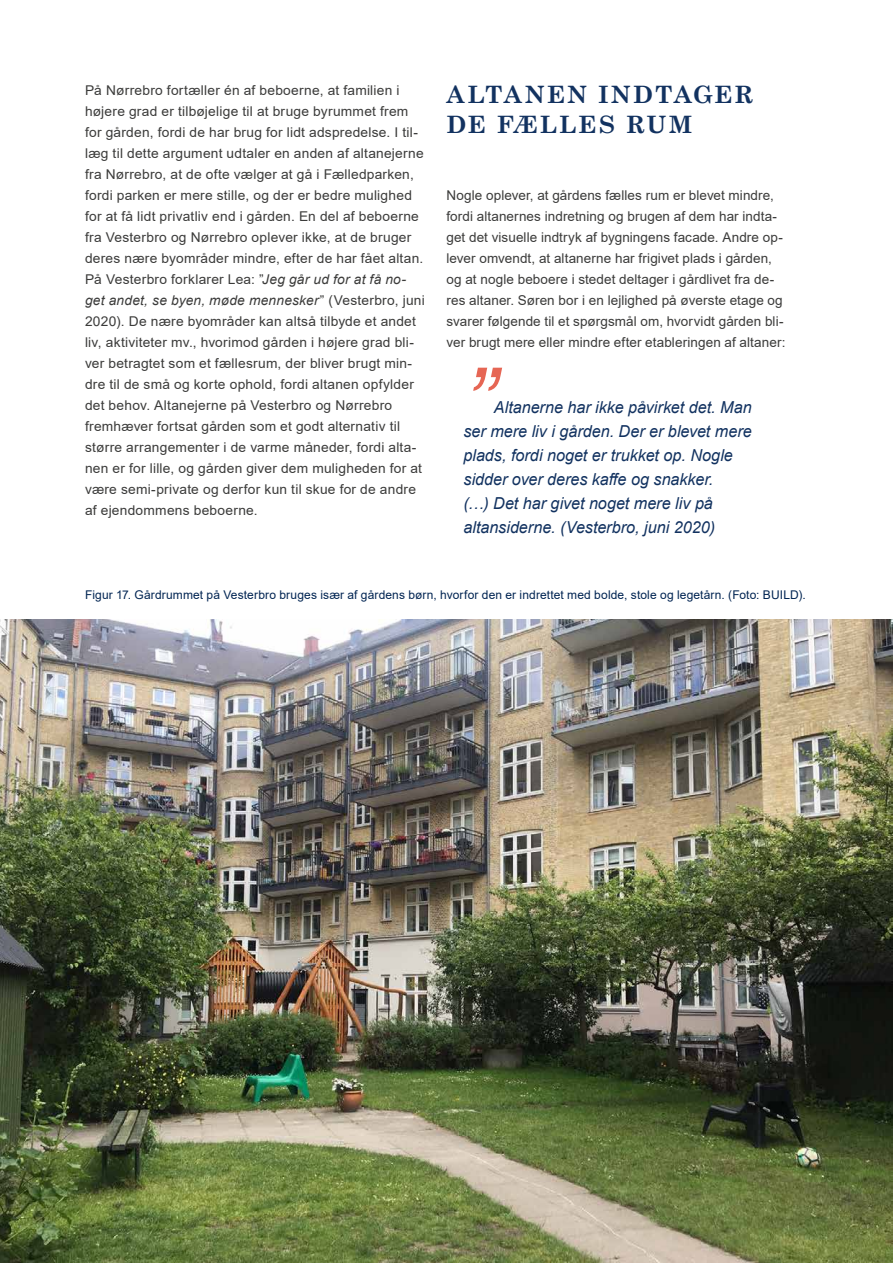
<style>
.page{position:relative;width:893px;height:1263px;background:#fff}
.page>*{position:absolute;margin:0;border:0;box-sizing:border-box;transform-origin:0 0}
.tekstcitat{font:italic 94.5px "Arial";color:#e66654}
.Overskrift_2{font:700 24px/30px "Century Schoolbook";letter-spacing:.085em;color:#123260}
.tekstcitat-2{font:italic 16.5px/24px "Arial";color:#123260}
.brødtekst{font:13.5px/21px "Arial";letter-spacing:.015em;color:#3b3b3a}
.Figurtekst{font:12px "Arial";letter-spacing:.01em;color:#002452}
.s1{font-style:italic}
</style>
<div class="page">
<img style="left:0;top:620px;width:893px;height:643px">
<p class="brødtekst" style="left:85px;top:79px;width:341px">På Nørrebro fortæller én af beboerne, at familien i højere grad er tilbøjelige til at bruge byrummet frem for gården, fordi de har brug for lidt adspredelse. I til&shy;læg til dette argument udtaler en anden af altanejerne fra Nørrebro, at de ofte vælger at gå i Fælledparken, fordi parken er mere stille, og der er bedre mulighed for at få lidt privatliv end i gården. En del af beboerne fra Vesterbro og Nørrebro oplever ikke, at de bruger deres nære byområder mindre, efter de har fået altan.<br>På Vesterbro forklarer Lea: ”<span class="s1">Jeg går ud for at få no&shy;get andet, se byen, møde mennesker</span>” (Vesterbro, juni 2020). De nære byområder kan altså tilbyde et andet liv, aktiviteter mv., hvorimod gården i højere grad bli&shy;ver betragtet som et fællesrum, der bliver brugt min&shy;dre til de små og korte ophold, fordi altanen opfylder det behov. Altanejerne på Vesterbro og Nørrebro fremhæver fortsat gården som et godt alternativ til større arrangementer i de varme måneder, fordi alta&shy;nen er for lille, og gården giver dem muligheden for at være semi-private og derfor kun til skue for de andre af ejendommens beboerne.</p>
<p class="Overskrift_2" style="left:446px;top:78px;width:309px">ALTANEN INDTAGER<br>DE FÆLLES RUM</p>
<p class="brødtekst" style="left:446px;top:184px;width:340px">Nogle oplever, at gårdens fælles rum er blevet mindre, fordi altanernes indretning og brugen af dem har indta&shy;get det visuelle indtryk af bygningens facade. Andre op&shy;lever omvendt, at altanerne har frigivet plads i gården, og at nogle beboere i stedet deltager i gårdlivet fra de&shy;res altaner. Søren bor i en lejlighed på øverste etage og svarer følgende til et spørgsmål om, hvorvidt gården bli&shy;ver brugt mere eller mindre efter etableringen af altaner:</p>
<p class="tekstcitat" style="left:463px;top:341px;width:32px">”</p>
<p class="tekstcitat-2" style="left:463px;top:395px;width:290px;text-indent:30px">Altanerne har ikke påvirket det. Man ser mere liv i gården. Der er blevet mere plads, fordi noget er trukket op. Nogle sidder over deres kaffe og snakker.<br>(…) Det har givet noget mere liv på altansiderne. (Vesterbro, juni 2020)</p>
<p class="Figurtekst" style="left:85px;top:586px;width:722px">Figur 17. Gårdrummet på Vesterbro bruges især af gårdens børn, hvorfor den er indrettet med bolde, stole og legetårn. (Foto: BUILD).</p>
</div>
